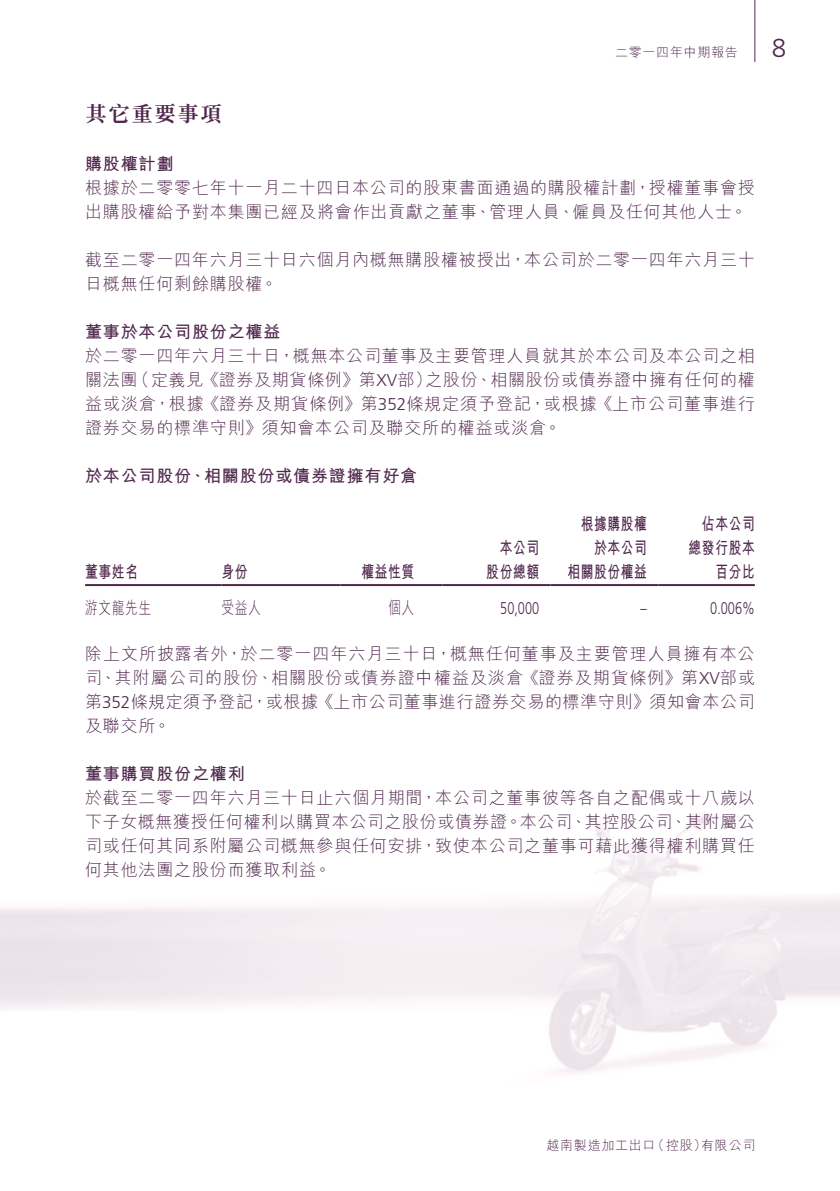
<style>
.page{position:relative;width:840px;height:1191px;background:#fff}
.page>*{position:absolute;margin:0;border:0;box-sizing:border-box;transform-origin:0 0}
.t1{font:300 26px "Frutiger LT Std";color:#50284e}
.Heading_1{font:700 22px "M Sung HK";letter-spacing:.045em;color:#50284e}
.Body_Text{font:300 17px/24px "M Hei HK";letter-spacing:.045em;color:#50284e}
.Body_Text-2{font:700 17px "M Hei HK";letter-spacing:.05em;color:#50284e;scale:.75 1}
.Heading_2{font:700 17px "M Hei HK";letter-spacing:.05em;color:#50284e}
.Heading_3{font:700 17px "M Hei HK";letter-spacing:.05em;color:#50284e}
.Body_Text-3{font:300 17px "Frutiger LT Std";color:#50284e;scale:.75 1}
.Body_Text-4{font:300 17px "M Hei HK";letter-spacing:.045em;color:#50284e;scale:.75 1}
.t2{font:300 13px "M Hei HK";letter-spacing:.055em;color:#50284e}
.s1{font-family:"Frutiger LT Std"}
</style>
<div class="page">
<img style="left:0;top:790px;width:1px;height:304px">
<hr style="left:754px;top:0;width:1px;height:62px;background:#50284e">
<hr style="left:85px;top:584px;width:136px;height:2px;background:#50284e">
<hr style="left:221px;top:584px;width:119px;height:2px;background:#50284e">
<hr style="left:340px;top:584px;width:102px;height:2px;background:#50284e">
<hr style="left:442px;top:584px;width:108px;height:2px;background:#50284e">
<hr style="left:550px;top:584px;width:108px;height:2px;background:#50284e">
<hr style="left:658px;top:584px;width:96px;height:2px;background:#50284e">
<p class="t2" style="left:615px;top:45px;width:124px">二零一四年中期報告</p>
<p class="Heading_1" style="left:85px;top:103px;width:138px">其它重要事項</p>
<p class="Heading_2" style="left:85px;top:151px;width:90px">購股權計劃</p>
<p class="Body_Text" style="left:85px;top:175px;width:671px">根據於二零零七年十一月二十四日本公司的股東書面通過的購股權計劃，授權董事會授出購股權給予對本集團已經及將會作出貢獻之董事、管理人員、僱員及任何其他人士。</p>
<p class="Body_Text" style="left:85px;top:247px;width:671px">截至二零一四年六月三十日六個月內概無購股權被授出，本公司於二零一四年六月三十日概無任何剩餘購股權。</p>
<p class="Heading_2" style="left:85px;top:319px;width:197px">董事於本公司股份之權益</p>
<p class="Body_Text" style="left:85px;top:343px;width:671px;text-align:right">於二零一四年六月三十日，概無本公司董事及主要管理人員就其於本公司及本公司之相之股份、相關股份或債券證中擁有任何的權</p>
<p class="Body_Text" style="left:132px;top:367px;width:301px">（定義見《證券及期貨條例》第<span class="s1">XV</span>部）</p>
<p class="Body_Text" style="left:85px;top:367px;width:671px">關法團<br>益或淡倉，根據《證券及期貨條例》第<span class="s1">352</span>條規定須予登記，或根據《上市公司董事進行證券交易的標準守則》須知會本公司及聯交所的權益或淡倉。</p>
<p class="Heading_3" style="left:85px;top:463px;width:333px">於本公司股份、相關股份或債券證擁有好倉</p>
<p class="Body_Text-2" style="left:701px;top:511px;width:72px">佔本公司</p>
<p class="Body_Text-2" style="left:688px;top:535px;width:90px">總發行股本</p>
<p class="Body_Text-2" style="left:715px;top:559px;width:54px">百分比</p>
<p class="Body_Text-3" style="left:710px;top:598px;width:61px">0.006%</p>
<p class="Body_Text-2" style="left:580px;top:511px;width:90px">根據購股權</p>
<p class="Body_Text-2" style="left:593px;top:535px;width:72px">於本公司</p>
<p class="Body_Text-2" style="left:567px;top:559px;width:108px">相關股份權益</p>
<p class="Body_Text-2" style="left:499px;top:535px;width:54px">本公司</p>
<p class="Body_Text-2" style="left:486px;top:559px;width:72px">股份總額</p>
<p class="Body_Text-2" style="left:221px;top:559px;width:36px">身份</p>
<p class="Body_Text-2" style="left:361px;top:559px;width:72px">權益性質</p>
<p class="Body_Text-2" style="left:85px;top:559px;width:72px">董事姓名</p>
<p class="Body_Text-4" style="left:85px;top:599px;width:90px">游文龍先生</p>
<p class="Body_Text" style="left:85px;top:641px;width:671px;text-align:justify">除上文所披露者外，於二零一四年六月三十日，概無任何董事及主要管理人員擁有本公司、其附屬公司的股份、相關股份或債券證中權益及淡倉《證券及期貨條例》第<span class="s1">XV</span>部或第<span class="s1">352</span>條規定須予登記，或根據《上市公司董事進行證券交易的標準守則》須知會本公司及聯交所。</p>
<p class="Heading_2" style="left:85px;top:761px;width:161px">董事購買股份之權利</p>
<p class="Body_Text" style="left:85px;top:785px;width:671px;text-align:justify">於截至二零一四年六月三十日止六個月期間，本公司之董事彼等各自之配偶或十八歲以下子女概無獲授任何權利以購買本公司之股份或債券證。本公司、其控股公司、其附屬公司或任何其同系附屬公司概無參與任何安排，致使本公司之董事可藉此獲得權利購買任何其他法團之股份而獲取利益。</p>
<p class="Body_Text-4" style="left:221px;top:599px;width:54px">受益人</p>
<p class="Body_Text-4" style="left:388px;top:599px;width:36px">個人</p>
<p class="Body_Text-3" style="left:500px;top:598px;width:53px">50,000</p>
<p class="Body_Text-3" style="left:640px;top:598px;width:10px">–</p>
<h1 class="t1" style="left:771px;top:33px;width:16px">8</h1>
<p class="t2" style="left:651px;top:1139px;width:56px">（控股）</p>
<p class="t2" style="left:546px;top:1139px;width:110px">越南製造加工出口</p>
<p class="t2" style="left:700px;top:1139px;width:56px">有限公司</p>
</div>
